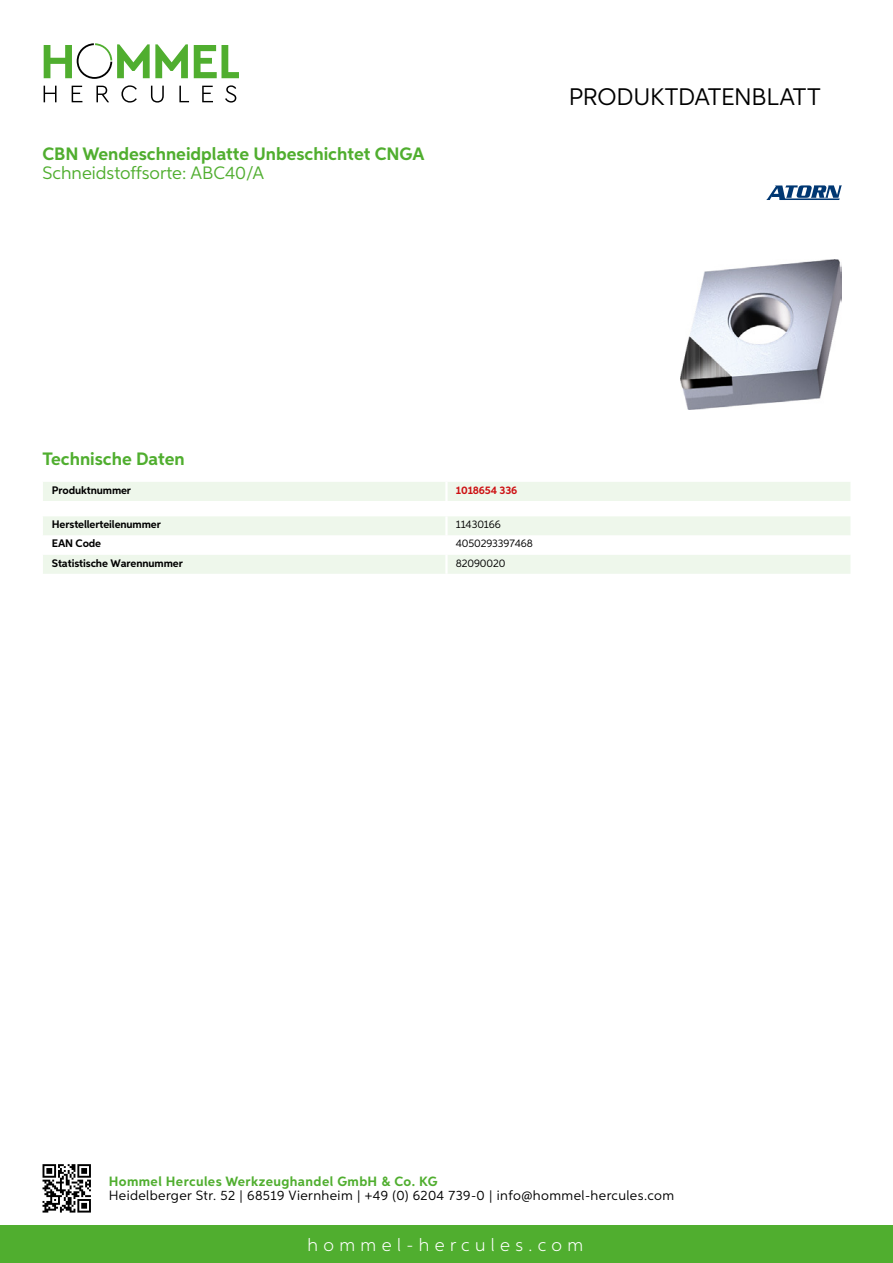
<style>
.page{position:relative;width:893px;height:1263px;background:#fff}
.page>*{position:absolute;margin:0;border:0;box-sizing:border-box;transform-origin:0 0}
.t1{font:24px "Aspira";letter-spacing:-.01em;color:#000}
.t2{font:700 18px "Aspira";color:#50ae2f}
.t3{font:18px "Aspira";color:#50ae2f}
.t4{font:300 18px "Aspira";letter-spacing:.3em;color:#fff}
.t5{font:13.5px "Aspira";letter-spacing:.03em;color:#000}
.t6{font:700 13.5px "Aspira";letter-spacing:.03em;color:#50ae2f}
.t7{font:700 10.95px "Aspira";letter-spacing:-.01em;color:#000}
.t8{font:10.95px "Aspira";letter-spacing:-.01em;color:#000}
.t9{font:700 10.95px "Aspira";letter-spacing:-.01em;color:#cd1013}
</style>
<div class="page">
<div style="left:0;top:1226px;width:893px;height:37px;background:#50ae2f"></div>
<svg style="left:43px;top:1164px;width:48px;height:48px"></svg>
<svg style="left:194px;top:45px;width:45px;height:33px"></svg>
<svg style="left:44px;top:43px;width:144px;height:36px"></svg>
<svg style="left:44px;top:86px;width:13px;height:16px"></svg>
<svg style="left:72px;top:86px;width:10px;height:16px"></svg>
<svg style="left:96px;top:86px;width:13px;height:16px"></svg>
<svg style="left:121px;top:85px;width:16px;height:18px"></svg>
<svg style="left:151px;top:86px;width:13px;height:17px"></svg>
<svg style="left:179px;top:86px;width:10px;height:16px"></svg>
<svg style="left:202px;top:86px;width:11px;height:16px"></svg>
<svg style="left:225px;top:85px;width:11px;height:18px"></svg>
<div style="left:43px;top:482px;width:807px;height:19px;background:#eef7eb"></div>
<hr style="left:445px;top:482px;width:3px;height:19px;background:#fff">
<svg style="left:43px;top:516px;width:807px;height:58px"></svg>
<hr style="left:445px;top:555px;width:3px;height:19px;background:#fff">
<img style="left:680px;top:259px;width:162px;height:150px">
<svg style="left:766px;top:185px;width:76px;height:15px"></svg>
<h2 class="t2" style="left:43px;top:142px;width:383px">CBN Wendeschneidplatte Unbeschichtet CNGA</h2>
<h2 class="t3" style="left:43px;top:162px;width:223px">Schneidstoffsorte: ABC40/A</h2>
<h1 class="t1" style="left:569px;top:82px;width:253px">Produktdatenblatt</h1>
<h2 class="t2" style="left:43px;top:448px;width:144px">Technische Daten</h2>
<p class="t7" style="left:52px;top:483px;width:81px">Produktnummer</p>
<p class="t9" style="left:456px;top:483px;width:63px">1018654 336</p>
<p class="t7" style="left:52px;top:518px;width:111px">Herstellerteilenummer</p>
<p class="t8" style="left:456px;top:518px;width:46px">11430166</p>
<p class="t7" style="left:52px;top:537px;width:51px">EAN Code</p>
<p class="t8" style="left:456px;top:537px;width:78px">4050293397468</p>
<p class="t7" style="left:52px;top:556px;width:132px">Statistische Warennummer</p>
<p class="t8" style="left:456px;top:556px;width:51px">82090020</p>
<p class="t6" style="left:109px;top:1172px;width:330px">Hommel Hercules Werkzeughandel GmbH &amp; Co. KG</p>
<p class="t5" style="left:109px;top:1187px;width:567px">Heidelberger Str. 52 | 68519 Viernheim | +49 (0) 6204 739-0 | info@hommel-hercules.com</p>
<h2 class="t4" style="left:307px;top:1234px;width:277px">hommel-hercules.com</h2>
</div>
